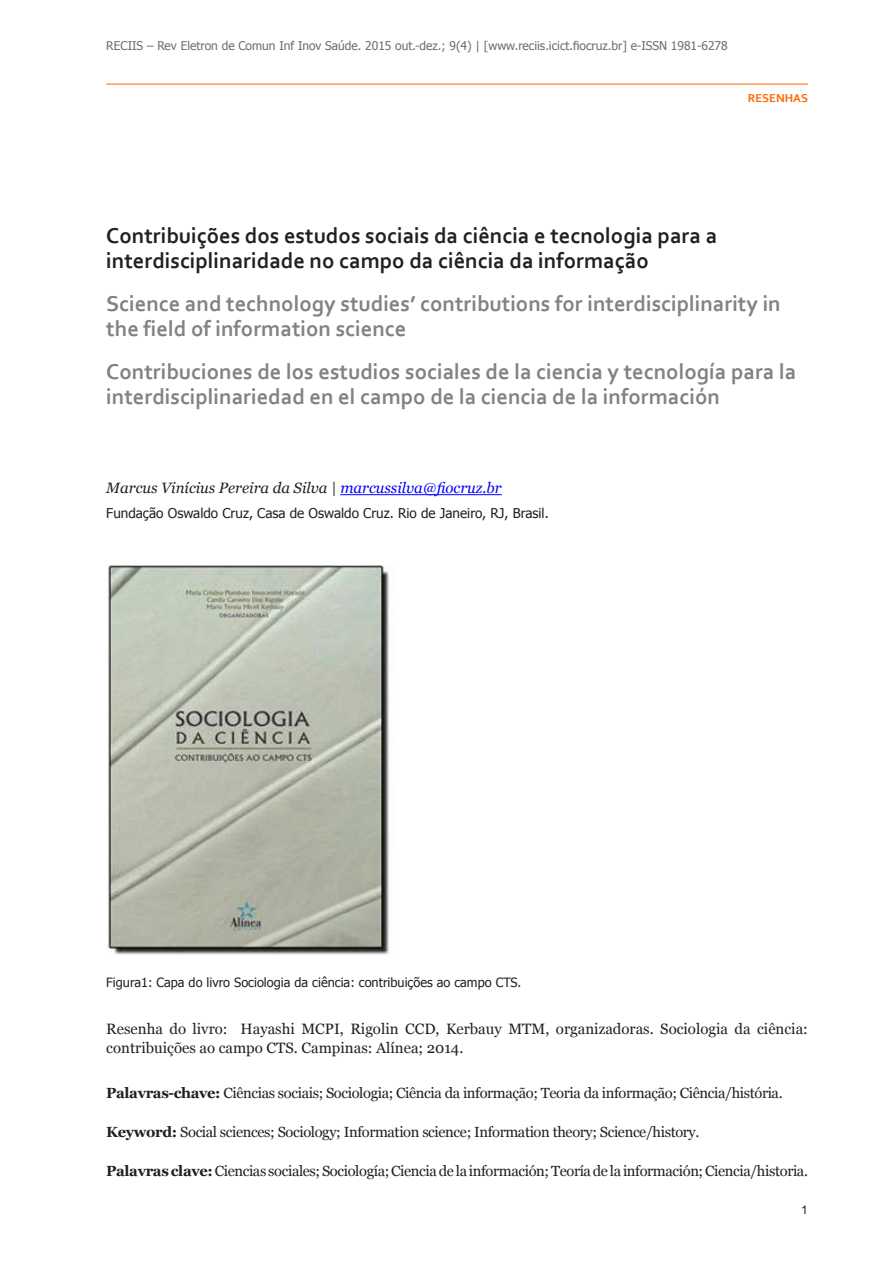
<style>
.page{position:relative;width:893px;height:1263px;background:#fff}
.page>*{position:absolute;margin:0;border:0;box-sizing:border-box;transform-origin:0 0}
.t1{font:700 22.5px/25.5px "Corbel";color:#808285}
.t2{font:700 22.5px/25.5px "Corbel";color:#231f20}
.t3{font:15px/19.5px "Georgia";color:#231f20}
.t4{font:italic 15px "Georgia";color:#231f20}
.t5{font:14.7px "Georgia";letter-spacing:-.025em;color:#231f20}
.t6{font:13.5px "Tahoma";color:#231f20}
.t7{font:12.75px "Tahoma";color:#231f20}
.t8{font:12px "Tahoma";color:#6c6d70}
.t9{font:700 12px "Corbel";color:#f60}
.t10{font:12px "Arial";color:#231f20}
.s1{color:#00f}
.s2{font-weight:700}
</style>
<div class="page">
<hr style="left:106px;top:84px;width:702px;height:1px;background:#f60">
<hr style="left:340px;top:494px;width:162px;height:1px;background:#00f">
<img style="left:106px;top:565px;width:284px;height:390px">
<p class="t8" style="left:106px;top:38px;width:623px">RECIIS – Rev Eletron de Comun Inf Inov Saúde. 2015 out.-dez.; 9(4) | [www.reciis.icict.fiocruz.br] e-ISSN 1981-6278</p>
<p class="t9" style="left:748px;top:91px;width:62px">resenhas</p>
<h1 class="t2" style="left:106px;top:222px;width:612px">Contribuições dos estudos sociais da ciência e tecnologia para a interdisciplinaridade no campo da ciência da informação</h1>
<h1 class="t1" style="left:106px;top:290px;width:676px">Science and technology studies’ contributions for interdisciplinarity in the field of information science</h1>
<h1 class="t1" style="left:106px;top:358px;width:692px">Contribuciones de los estudios sociales de la ciencia y tecnología para la interdisciplinariedad en el campo de la ciencia de la información</h1>
<p class="t4" style="left:106px;top:479px;width:397px">Marcus Vinícius Pereira da Silva | <span class="s1">marcussilva@fiocruz.br</span></p>
<p class="t6" style="left:106px;top:504px;width:444px">Fundação Oswaldo Cruz, Casa de Oswaldo Cruz. Rio de Janeiro, RJ, Brasil.</p>
<p class="t7" style="left:106px;top:973px;width:417px">Figura1: Capa do livro Sociologia da ciência: contribuições ao campo CTS.</p>
<p class="t3" style="left:106px;top:1019px;width:703px">Resenha do livro: Hayashi MCPI, Rigolin CCD, Kerbauy MTM, organizadoras. Sociologia da ciência: contribuições ao campo CTS. Campinas: Alínea; 2014.</p>
<p class="t5" style="left:106px;top:1084px;width:678px"><span class="s2">Palavras-chave:</span> Ciências sociais; Sociologia; Ciência da informação; Teoria da informação; Ciência/história.</p>
<p class="t5" style="left:106px;top:1123px;width:595px"><span class="s2">Keyword:</span> Social sciences; Sociology; Information science; Information theory; Science/history.</p>
<p class="t5" style="left:106px;top:1162px;width:703px"><span class="s2">Palavras clave:</span> Ciencias sociales; Sociología; Ciencia de la información; Teoría de la información; Ciencia/historia.</p>
<p class="t10" style="left:801px;top:1202px;width:8px">1</p>
</div>
